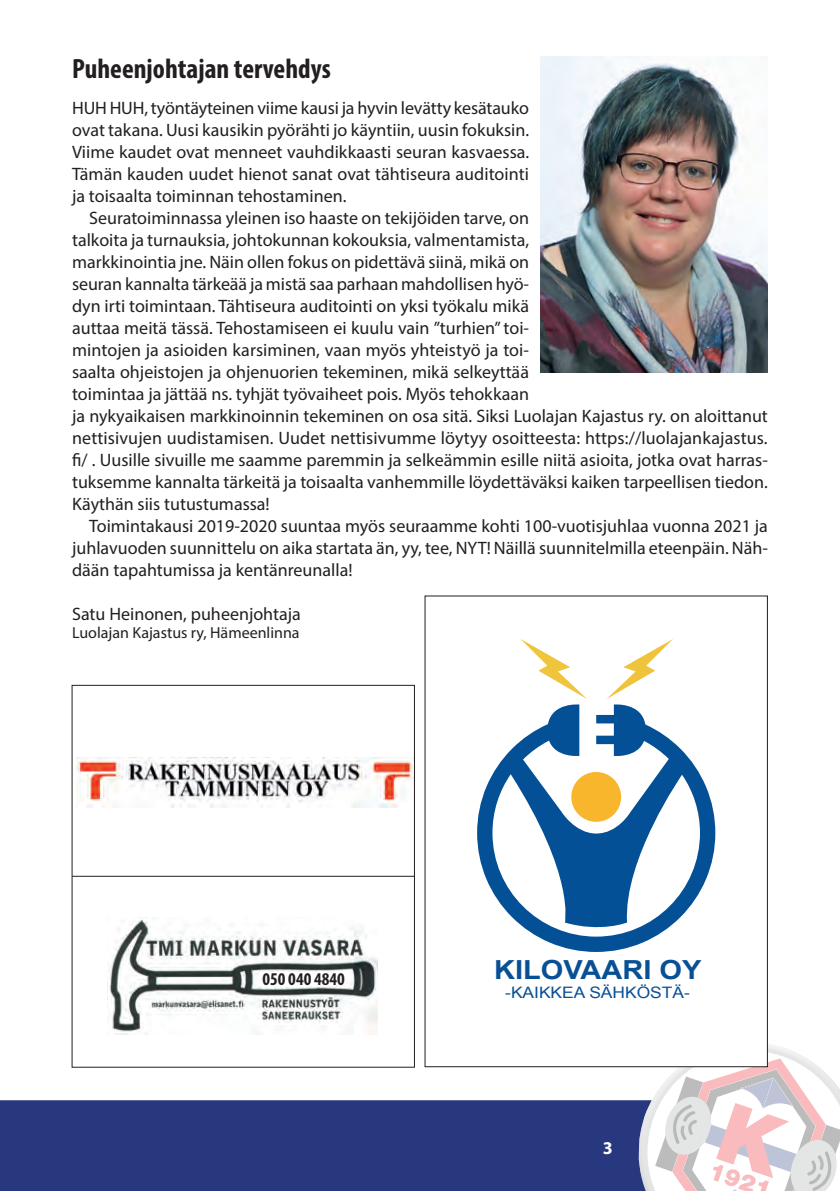
<style>
.page{position:relative;width:840px;height:1191px;background:#fff}
.page>*{position:absolute;margin:0;border:0;box-sizing:border-box;transform-origin:0 0}
.otsikko_uusi{font:700 condensed 28px "Myriad Pro";color:#231f20}
.t1{font:700 26.2px "Arial";color:#085096;scale:1.1 1}
.leipis_sis{font:18px/22px "Myriad Pro";color:#231f20}
.leipis{font:18px/22px "Myriad Pro";color:#231f20;text-align:justify}
.OTSIKKO{font:700 condensed 18px "Myriad Pro";color:#231f20}
.t2{font:700 18px "Myriad Pro";color:#fff}
.leipis_sis-2{font:16px "Myriad Pro";color:#231f20}
.t3{font:15.8px "Arial";color:#085096;scale:1.1 1}
</style>
<div class="page">
<div style="left:1px;top:1100px;width:606px;height:91px;background:#27387f"></div>
<svg style="left:0;top:1100px;width:1px;height:91px"></svg>
<svg style="left:607px;top:1010px;width:232px;height:181px"></svg>
<img style="left:540px;top:57px;width:227px;height:316px">
<div style="left:425px;top:596px;width:342px;height:470px;background:#fff"></div>
<svg style="left:477px;top:704px;width:238px;height:248px"></svg>
<svg style="left:520px;top:639px;width:67px;height:60px"></svg>
<svg style="left:607px;top:639px;width:65px;height:60px"></svg>
<div style="left:571px;top:772px;width:49px;height:50px;background:#f8b62d;border-radius:50%"></div>
<img style="left:76px;top:757px;width:336px;height:50px">
<img style="left:109px;top:917px;width:268px;height:117px">
<svg style="left:256px;top:971px;width:88px;height:15px"></svg>
<hr style="left:72px;top:875px;width:342px;height:1px;background:#231f20">
<p class="otsikko_uusi" style="left:72px;top:51px;width:260px">Puheenjohtajan tervehdys</p>
<p class="leipis" style="left:72px;top:96px;width:458px">HUH HUH, työntäyteinen viime kausi ja hyvin levätty kesätauko ovat takana. Uusi kausikin pyörähti jo käyntiin, uusin fokuksin.<br>Viime kaudet ovat menneet vauhdikkaasti seuran kasvaessa.<br>Tämän kauden uudet hienot sanat ovat tähtiseura auditointi ja toisaalta toiminnan tehostaminen.</p>
<p class="leipis_sis" style="left:72px;top:206px;width:697px;text-indent:17px">Seuratoiminnassa yleinen iso haaste on tekijöiden tarve, on<br>talkoita ja turnauksia, johtokunnan kokouksia, valmentamista,<br>markkinointia jne. Näin ollen fokus on pidettävä siinä, mikä on<br>seuran kannalta tärkeää ja mistä saa parhaan mahdollisen hyö-<br>dyn irti toimintaan. Tähtiseura auditointi on yksi työkalu mikä<br>auttaa meitä tässä. Tehostamiseen ei kuulu vain ”turhien” toi-<br>mintojen ja asioiden karsiminen, vaan myös yhteistyö ja toi-<br>saalta ohjeistojen ja ohjenuorien tekeminen, mikä selkeyttää<br>toimintaa ja jättää ns. tyhjät työvaiheet pois. Myös tehokkaan<br>ja nykyaikaisen markkinoinnin tekeminen on osa sitä. Siksi Luolajan Kajastus ry. on aloittanut nettisivujen uudistamisen. Uudet nettisivumme löytyy osoitteesta: https://luolajankajastus. fi/ . Uusille sivuille me saamme paremmin ja selkeämmin esille niitä asioita, jotka ovat harras&shy;tuksemme kannalta tärkeitä ja toisaalta vanhemmille löydettäväksi kaiken tarpeellisen tiedon.<br>Käythän siis tutustumassa!</p>
<p class="leipis_sis" style="left:72px;top:514px;width:697px;text-align:justify;text-indent:17px">Toimintakausi 2019-2020 suuntaa myös seuraamme kohti 100-vuotisjuhlaa vuonna 2021 ja juhlavuoden suunnittelu on aika startata än, yy, tee, NYT! Näillä suunnitelmilla eteenpäin. Näh&shy;dään tapahtumissa ja kentänreunalla!</p>
<p class="leipis_sis" style="left:72px;top:602px;width:230px">Satu Heinonen, puheenjohtaja</p>
<p class="leipis_sis-2" style="left:72px;top:622px;width:229px">Luolajan Kajastus ry, Hämeenlinna</p>
<p class="OTSIKKO" style="left:262px;top:967px;width:84px">050 040 4840</p>
<p class="t1" style="left:494px;top:952px;width:190px">KILOVAARI OY</p>
<p class="t3" style="left:505px;top:982px;width:169px">-KAIKKEA SÄHKÖSTÄ-</p>
<p class="t2" style="left:602px;top:1136px;width:11px">3</p>
</div>
